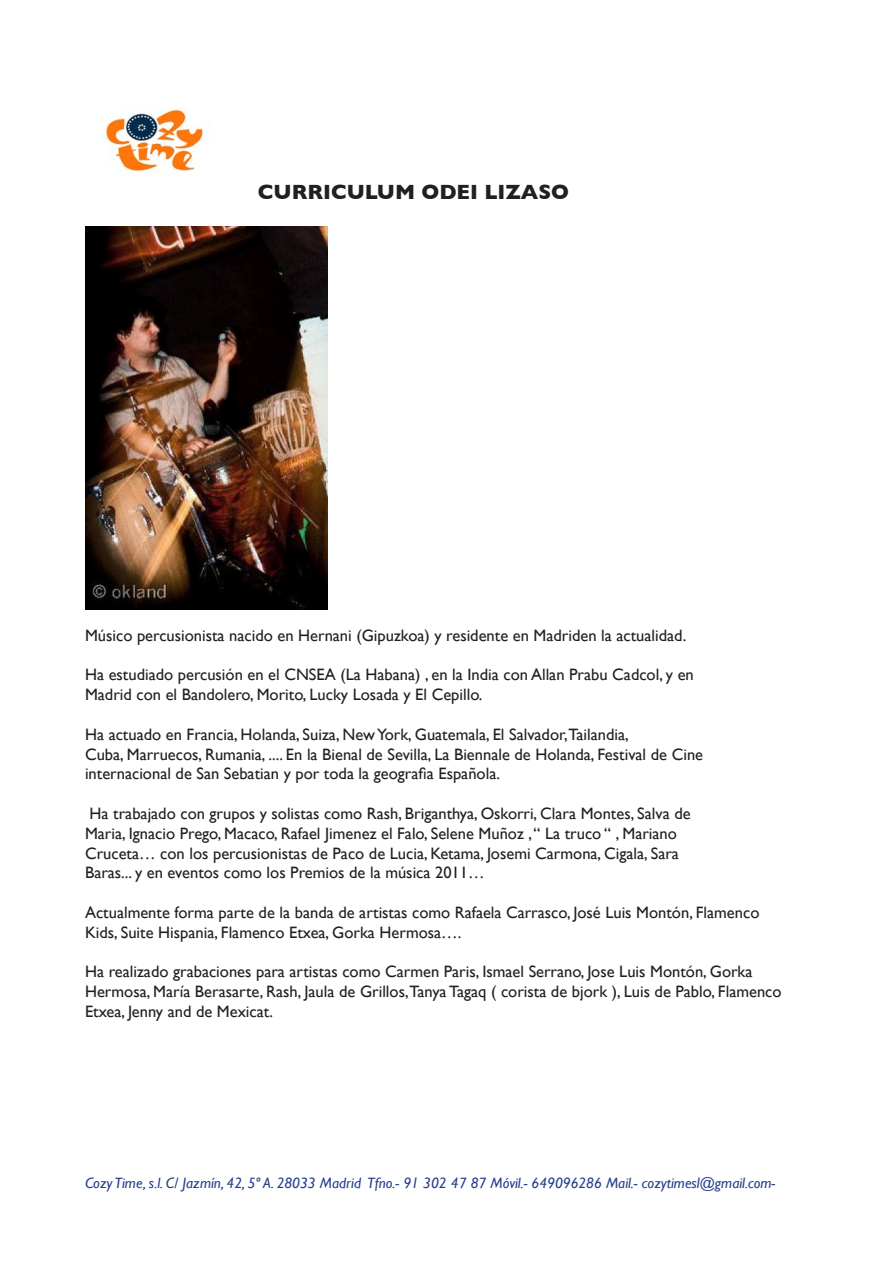
<style>
.page{position:relative;width:893px;height:1263px;background:#fff}
.page>*{position:absolute;margin:0;border:0;box-sizing:border-box;transform-origin:0 0}
.t1{font:700 21px "Gill Sans";color:#231f20}
.t2{font:16.5px/19.8px "Gill Sans";color:#231f20}
.t3{font:italic 15px "Gill Sans";color:#253f8e}
</style>
<div class="page">
<img style="left:100px;top:108px;width:111px;height:68px">
<img style="left:85px;top:227px;width:243px;height:382px">
<p class="t1" style="left:258px;top:179px;width:313px">CURRICULUM ODEI LIZASO</p>
<p class="t2" style="left:85px;top:625px;width:603px">Músico percusionista nacido en Hernani (Gipuzkoa) y residente en Madriden la actualidad.</p>
<p class="t2" style="left:85px;top:665px;width:610px">Ha estudiado percusión en el CNSEA (La Habana) , en la India con Allan Prabu Cadcol, y en</p>
<p class="t2" style="left:85px;top:684px;width:399px">Madrid con el Bandolero, Morito, Lucky Losada y El Cepillo.</p>
<p class="t2" style="left:85px;top:724px;width:545px">Ha actuado en Francia, Holanda, Suiza, New York, Guatemala, El Salvador,Tailandia,</p>
<p class="t2" style="left:85px;top:744px;width:620px">Cuba, Marruecos, Rumania, .... En la Bienal de Sevilla, La Biennale de Holanda, Festival de Cine</p>
<p class="t2" style="left:85px;top:764px;width:416px">internacional de San Sebatian y por toda la geografia Española.</p>
<p class="t2" style="left:90px;top:803px;width:602px">Ha trabajado con grupos y solistas como Rash, Briganthya, Oskorri, Clara Montes, Salva de</p>
<p class="t2" style="left:85px;top:823px;width:593px">Maria, Ignacio Prego, Macaco, Rafael Jimenez el Falo, Selene Muñoz , “ La truco “ , Mariano</p>
<p class="t2" style="left:85px;top:843px;width:595px">Cruceta… con los percusionistas de Paco de Lucia, Ketama, Josemi Carmona, Cigala, Sara</p>
<p class="t2" style="left:85px;top:863px;width:401px">Baras... y en eventos como los Premios de la música 2011…</p>
<p class="t2" style="left:85px;top:902px;width:676px">Actualmente forma parte de la banda de artistas como Rafaela Carrasco, José Luis Montón, Flamenco<br>Kids, Suite Hispania, Flamenco Etxea, Gorka Hermosa….</p>
<p class="t2" style="left:85px;top:962px;width:698px">Ha realizado grabaciones para artistas como Carmen Paris, Ismael Serrano, Jose Luis Montón, Gorka<br>Hermosa, María Berasarte, Rash, Jaula de Grillos,Tanya Tagaq ( corista de bjork ), Luis de Pablo, Flamenco<br>Etxea, Jenny and de Mexicat.</p>
<p class="t3" style="left:85px;top:1175px;width:692px">Cozy Time, s.l. C/ Jazmín, 42, 5º A. 28033 Madrid Tfno.- 91 302 47 87 Móvil.- 649096286 Mail.- cozytimesl@gmail.com-</p>
</div>
